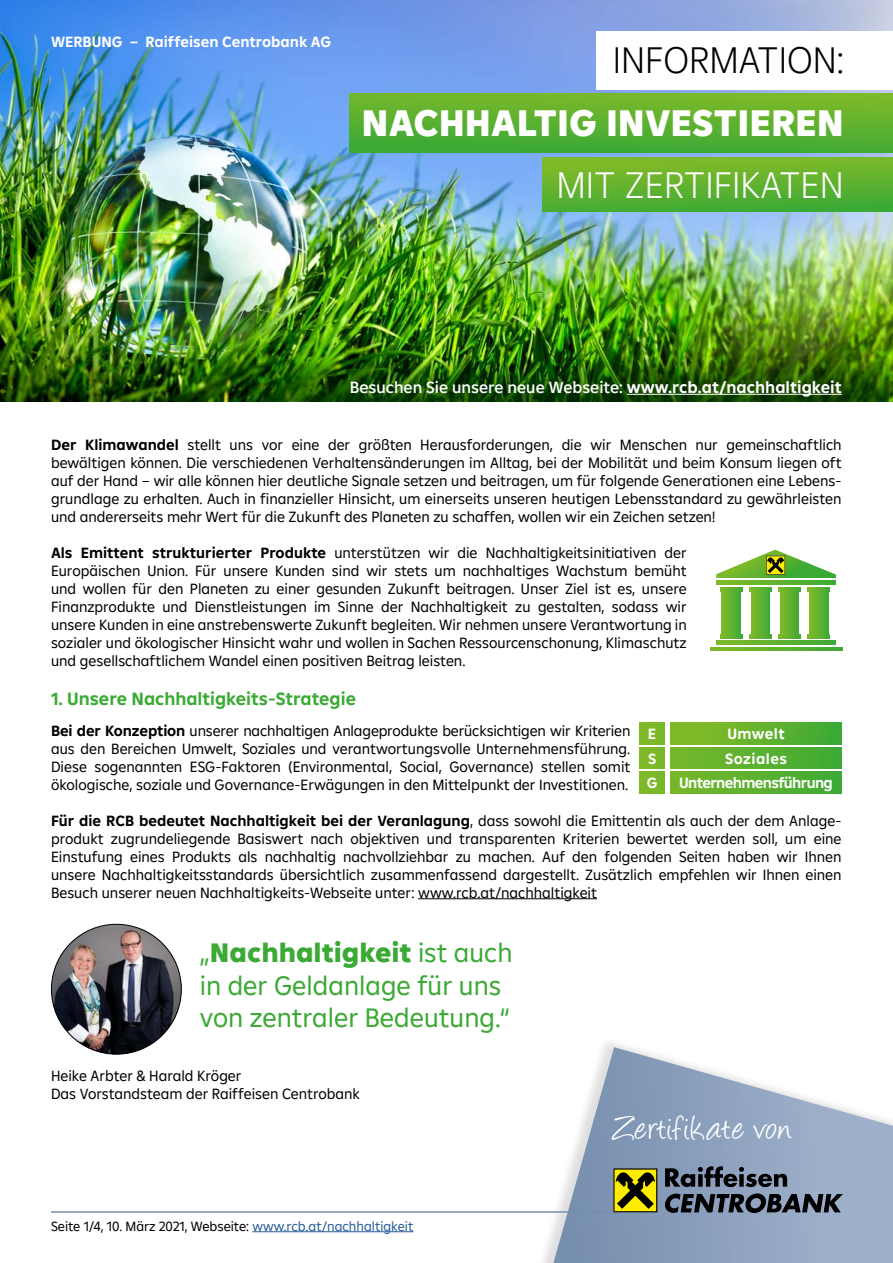
<style>
.page{position:relative;width:893px;height:1263px;background:#fff}
.page>*{position:absolute;margin:0;border:0;box-sizing:border-box;transform-origin:0 0}
.t1{font:38.55px "Angelina";letter-spacing:.035em;color:#fff}
.t2{font:900 37.35px/62.2px "Amalia";color:#fff;text-align:right}
.t3{font:27px/32.4px "Amalia";color:#3aaa35}
.t4{font:700 18px "Amalia";color:#3aaa35}
.t5{font:500 16.5px "Amalia";color:#fff}
.t6{font:15px/18px "Amalia";color:#000;text-align:justify}
.t7{font:700 15px "Amalia";color:#fff}
.t8{font:700 15px "Amalia";letter-spacing:-.04em;color:#fff}
.t9{font:700 15px "Amalia";letter-spacing:.03em;color:#fff}
.t10{font:13.5px "Amalia";color:#000}
.s1{font-weight:300;color:#000}
.s2{font-weight:300}
.s3{font-weight:700}
.s4{font-weight:900}
.s5{color:#275b9b}
</style>
<div class="page">
<svg style="left:543px;top:1047px;width:350px;height:216px"></svg>
<svg style="left:613px;top:1168px;width:44px;height:44px"></svg>
<div style="left:614px;top:1169px;width:42px;height:42px;background:#ffed00"></div>
<svg style="left:616px;top:1172px;width:39px;height:37px"></svg>
<svg style="left:665px;top:1166px;width:122px;height:21px;background:#4c5766"></svg>
<svg style="left:665px;top:1193px;width:178px;height:20px;background:#434c59"></svg>
<hr style="left:252px;top:1231px;width:161px;height:1px;background:#275b9b">
<hr style="left:51px;top:1211px;width:562px;height:2px;background:#778fae">
<hr style="left:418px;top:898px;width:179px;height:1px;background:#000">
<img style="left:0;top:0;width:893px;height:402px">
<div style="left:349px;top:94px;width:544px;height:58px;background:linear-gradient(to bottom,#7bb82a,#3daa36)"></div>
<svg style="left:266px;top:356px;width:623px;height:46px;background:#1d5304"></svg>
<div style="left:543px;top:157px;width:350px;height:54px;background:linear-gradient(to bottom,#83ba28,#42ab35)"></div>
<div style="left:597px;top:31px;width:296px;height:58px;background:#fff"></div>
<hr style="left:627px;top:394px;width:215px;height:1px;background:#fff">
<div style="left:670px;top:723px;width:172px;height:21px;background:linear-gradient(to right,#8abc26,#3eaa36)"></div>
<div style="left:670px;top:747px;width:172px;height:22px;background:linear-gradient(to right,#78b72a,#3eaa36)"></div>
<div style="left:670px;top:772px;width:172px;height:21px;background:linear-gradient(to right,#78b72a,#3eaa36)"></div>
<div style="left:640px;top:723px;width:24px;height:21px;background:#7bb928"></div>
<div style="left:640px;top:747px;width:24px;height:22px;background:#7bb928"></div>
<div style="left:640px;top:772px;width:24px;height:21px;background:#7bb928"></div>
<svg style="left:710px;top:647px;width:132px;height:4px"></svg>
<svg style="left:716px;top:640px;width:120px;height:4px"></svg>
<svg style="left:810px;top:592px;width:18px;height:42px"></svg>
<svg style="left:722px;top:592px;width:18px;height:42px"></svg>
<svg style="left:780px;top:592px;width:19px;height:42px"></svg>
<svg style="left:751px;top:592px;width:19px;height:42px"></svg>
<svg style="left:808px;top:634px;width:22px;height:4px"></svg>
<svg style="left:808px;top:588px;width:22px;height:4px"></svg>
<svg style="left:779px;top:634px;width:22px;height:4px"></svg>
<svg style="left:779px;top:588px;width:22px;height:4px"></svg>
<svg style="left:749px;top:634px;width:22px;height:4px"></svg>
<svg style="left:749px;top:588px;width:22px;height:4px"></svg>
<svg style="left:720px;top:634px;width:22px;height:4px"></svg>
<svg style="left:720px;top:588px;width:22px;height:4px"></svg>
<svg style="left:716px;top:580px;width:120px;height:4px"></svg>
<svg style="left:716px;top:550px;width:120px;height:28px"></svg>
<img style="left:51px;top:927px;width:130px;height:127px">
<p class="t7" style="left:51px;top:32px;width:282px">WERBUNG – Raiffeisen Centrobank AG</p>
<p class="t2" style="left:362px;top:28px;width:484px"><span class="s1">INFORMATION:<br></span>NACHHALTIG INVESTIEREN<br><span class="s2">MIT ZERTIFIKATEN</span></p>
<p class="t5" style="left:350px;top:376px;width:494px">Besuchen Sie unsere neue Webseite: <span class="s3">www.rcb.at/nachhaltigkeit</span></p>
<p class="t6" style="left:51px;top:435px;width:792px"><span class="s3">Der Klimawandel</span> stellt uns vor eine der größten Herausforderungen, die wir Menschen nur gemeinschaftlich bewältigen können. Die verschiedenen Verhaltensänderungen im Alltag, bei der Mobilität und beim Konsum liegen oft auf der Hand – wir alle können hier deutliche Signale setzen und beitragen, um für folgende Generationen eine Lebens&shy;grundlage zu erhalten. Auch in finanzieller Hinsicht, um einerseits unseren heutigen Lebensstandard zu gewährleisten und andererseits mehr Wert für die Zukunft des Planeten zu schaffen, wollen wir ein Zeichen setzen!</p>
<p class="t6" style="left:51px;top:543px;width:637px"><span class="s3">Als Emittent strukturierter Produkte</span> unterstützen wir die Nachhaltigkeitsinitiativen der Europäischen Union. Für unsere Kunden sind wir stets um nachhaltiges Wachstum bemüht und wollen für den Planeten zu einer gesunden Zukunft beitragen. Unser Ziel ist es, unsere Finanzprodukte und Dienstleistungen im Sinne der Nachhaltigkeit zu gestalten, sodass wir unsere Kunden in eine anstrebenswerte Zukunft begleiten. Wir nehmen unsere Verantwortung in sozialer und ökologischer Hinsicht wahr und wollen in Sachen Ressourcenschonung, Klimaschutz und gesellschaftlichem Wandel einen positiven Beitrag leisten.</p>
<p class="t4" style="left:51px;top:687px;width:307px">1. Unsere Nachhaltigkeits-Strategie</p>
<p class="t6" style="left:51px;top:721px;width:581px"><span class="s3">Bei der Konzeption</span> unserer nachhaltigen Anlageprodukte berücksichtigen wir Kriterien aus den Bereichen Umwelt, Soziales und verantwortungsvolle Unternehmensführung.<br>Diese sogenannten ESG-Faktoren (Environmental, Social, Governance) stellen somit ökologische, soziale und Governance-Erwägungen in den Mittelpunkt der Investitionen.</p>
<p class="t6" style="left:51px;top:811px;width:792px"><span class="s3">Für die RCB bedeutet Nachhaltigkeit bei der Veranlagung</span>, dass sowohl die Emittentin als auch der dem Anlage&shy;produkt zugrundeliegende Basiswert nach objektiven und transparenten Kriterien bewertet werden soll, um eine Einstufung eines Produkts als nachhaltig nachvollziehbar zu machen. Auf den folgenden Seiten haben wir Ihnen unsere Nachhaltigkeitsstandards übersichtlich zusammenfassend dargestellt. Zusätzlich empfehlen wir Ihnen einen Besuch unserer neuen Nachhaltigkeits-Webseite unter: www.rcb.at/nachhaltigkeit</p>
<p class="t7" style="left:727px;top:724px;width:59px">Umwelt</p>
<p class="t9" style="left:725px;top:749px;width:63px">Soziales</p>
<p class="t8" style="left:679px;top:773px;width:155px">Unternehmensführung</p>
<p class="t7" style="left:648px;top:724px;width:10px">E</p>
<p class="t7" style="left:648px;top:749px;width:10px">S</p>
<p class="t7" style="left:647px;top:773px;width:12px">G</p>
<p class="t3" style="left:200px;top:936px;width:314px">„<span class="s4">Nachhaltigkeit</span> ist auch in der Geldanlage für uns von zentraler Bedeutung.“</p>
<p class="t6" style="left:51px;top:1066px;width:192px">Heike Arbter &amp; Harald Kröger</p>
<p class="t6" style="left:51px;top:1084px;width:311px">Das Vorstandsteam der Raiffeisen Centrobank</p>
<p class="t10" style="left:51px;top:1217px;width:364px">Seite 1/4, 10. März 2021, Webseite: <span class="s5">www.rcb.at/nachhaltigkeit</span></p>
<h1 class="t1" style="left:613px;top:1112px;width:180px">Zertifikate von</h1>
</div>
